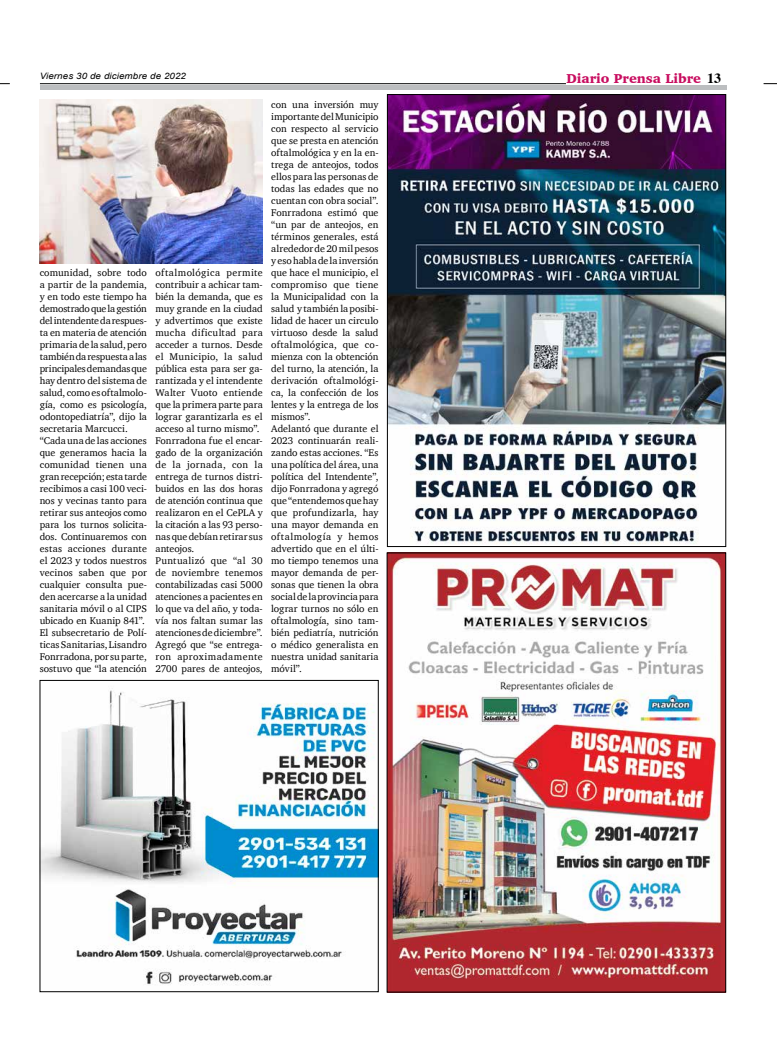
<style>
.page{position:relative;width:777px;height:1063px;background:#fff}
.page>*{position:absolute;margin:0;border:0;box-sizing:border-box;transform-origin:0 0}
.t1{font:900 13.2px "Charter";color:#c80c5f}
.t2{font:10px/12px "Charter";color:#000}
.t3{font:italic 8.8px "Arial";letter-spacing:.01em;color:#000;scale:1.11 1}
.s1{font-family:"Times";font-weight:700;font-size:14px;color:#000}
</style>
<div class="page">
<hr style="left:40px;top:83px;width:526px;height:1px;background:#000">
<hr style="left:40px;top:85px;width:686px;height:4px;background:#bcbec0">
<svg style="left:763px;top:83px;width:14px;height:1px"></svg>
<img style="left:389px;top:555px;width:334px;height:435px">
<img style="left:389px;top:96px;width:335px;height:448px">
<div style="left:387px;top:94px;width:339px;height:453px;border:1px solid #000"></div>
<img style="left:42px;top:688px;width:334px;height:298px">
<div style="left:40px;top:680px;width:338px;height:312px;border:1px solid #000"></div>
<img style="left:40px;top:100px;width:223px;height:163px">
<p class="t3" style="left:40px;top:70px;width:133px">Viernes 30 de diciembre de 2022</p>
<p class="t2" style="left:40px;top:267px;width:109px">comunidad, sobre todo a partir de la pandemia, y en todo este tiempo ha demostrado que la gestión del intendente da respues&shy;ta en materia de atención primaria de la salud, pero también da respuesta a las principales demandas que hay dentro del sistema de salud, como es oftalmolo&shy;gía, como es psicología, odontopediatría”, dijo la secretaria Marcucci. “Cada una de las acciones que generamos hacia la comunidad tienen una gran recepción; esta tarde recibimos a casi 100 veci&shy;nos y vecinas tanto para retirar sus anteojos como para los turnos solicita&shy;dos. Continuaremos con estas acciones durante el 2023 y todos nuestros vecinos saben que por cualquier consulta pue&shy;den acercarse a la unidad sanitaria móvil o al CIPS ubicado en Kuanip 841”.<br>El subsecretario de Polí&shy;ticas Sanitarias, Lisandro<br>Fonrradona, por su parte, sostuvo que “la atención</p>
<p class="t2" style="left:155px;top:267px;width:109px">oftalmológica permite contribuir a achicar tam&shy;bién la demanda, que es muy grande en la ciudad y advertimos que existe mucha dificultad para acceder a turnos. Desde el Municipio, la salud pública esta para ser ga&shy;rantizada y el intendente<br>Walter Vuoto entiende que la primera parte para lograr garantizarla es el acceso al turno mismo”.<br>Fonrradona fue el encar&shy;gado de la organización de la jornada, con la entrega de turnos distri&shy;buidos en las dos horas de atención continua que realizaron en el CePLA y la citación a las 93 perso&shy;nas que debían retirar sus anteojos.<br>Puntualizó que “al 30 de noviembre tenemos contabilizadas casi 5000 atenciones a pacientes en lo que va del año, y toda&shy;vía nos faltan sumar las atenciones de diciembre”.<br>Agregó que “se entrega&shy;ron aproximadamente<br>2700 pares de anteojos,</p>
<p class="t2" style="left:271px;top:98px;width:109px">con una inversión muy importante del Municipio con respecto al servicio que se presta en atención oftalmológica y en la en&shy;trega de anteojos, todos ellos para las personas de todas las edades que no cuentan con obra social”.<br>Fonrradona estimó que “un par de anteojos, en términos generales, está alrededor de 20 mil pesos y eso habla de la inversión que hace el municipio, el compromiso que tiene la Municipalidad con la salud y también la posibi&shy;lidad de hacer un circulo virtuoso desde la salud oftalmológica, que co&shy;mienza con la obtención del turno, la atención, la derivación oftalmológi&shy;ca, la confección de los lentes y la entrega de los mismos”.<br>Adelantó que durante el<br>2023 continuarán reali&shy;zando estas acciones. “Es una política del área, una política del Intendente”, dijo Fonrradona y agregó que “entendemos que hay que profundizarla, hay una mayor demanda en oftalmología y hemos advertido que en el últi&shy;mo tiempo tenemos una mayor demanda de per&shy;sonas que tienen la obra social de la provincia para lograr turnos no sólo en oftalmología, sino tam&shy;bién pediatría, nutrición o médico generalista en nuestra unidad sanitaria móvil”.</p>
<h1 class="t1" style="left:566px;top:71px;width:156px">Diario Prensa Libre <span class="s1">13</span></h1>
</div>
